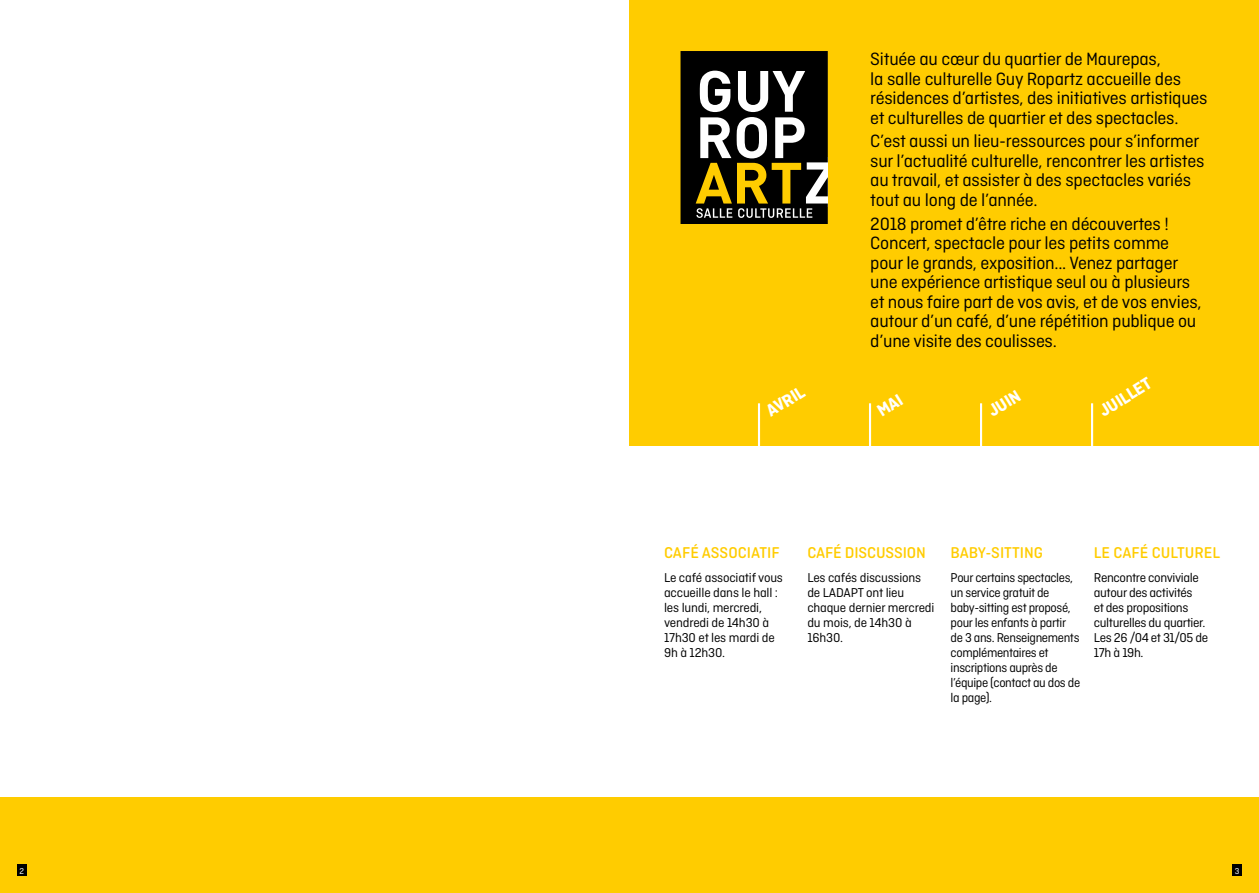
<style>
.page{position:relative;width:1259px;height:893px;background:#fff}
.page>*{position:absolute;margin:0;border:0;box-sizing:border-box;transform-origin:0 0}
.t1{font:18.75px/19.5px "Ciutadella";letter-spacing:-.015em;color:#000}
.t2{font:700 18px "Ciutadella";color:#fff}
.t3{font:500 16.5px "Ciutadella Rounded";color:#fc0}
.t4{font:13.5px/15px "Ciutadella";letter-spacing:-.03em;color:#000}
.t5{font:9px "Ciutadella";color:#fff}
</style>
<div class="page">
<div style="left:0;top:797px;width:1259px;height:96px;background:#fc0"></div>
<div style="left:629px;top:0;width:630px;height:446px;background:#fc0"></div>
<hr style="left:758px;top:403px;width:2px;height:125px;background:#fff">
<hr style="left:869px;top:403px;width:2px;height:125px;background:#fff">
<hr style="left:980px;top:403px;width:2px;height:125px;background:#fff">
<hr style="left:1091px;top:403px;width:2px;height:125px;background:#fff">
<svg style="left:680px;top:51px;width:148px;height:173px;background:#474231"></svg>
<div style="left:17px;top:865px;width:9px;height:11px;background:#000"></div>
<div style="left:1232px;top:865px;width:10px;height:11px;background:#000"></div>
<p class="t1" style="left:870px;top:49px;width:339px">Située au cœur du quartier de Maurepas,<br>la salle culturelle Guy Ropartz accueille des résidences d’artistes, des initiatives artistiques et culturelles de quartier et des spectacles.</p>
<p class="t1" style="left:870px;top:131px;width:336px">C’est aussi un lieu-ressources pour s’informer sur l’actualité culturelle, rencontrer les artistes au travail, et assister à des spectacles variés tout au long de l’année.</p>
<p class="t1" style="left:870px;top:214px;width:333px">2018 promet d’être riche en découvertes !<br>Concert, spectacle pour les petits comme pour le grands, exposition... Venez partager une expérience artistique seul ou à plusieurs et nous faire part de vos avis, et de vos envies, autour d’un café, d’une répétition publique ou d’une visite des coulisses.</p>
<p class="t2" style="left:762px;top:403px;width:43px;rotate:-32deg">AVRIL</p>
<p class="t2" style="left:984px;top:403px;width:36px;rotate:-32deg">JUIN</p>
<p class="t2" style="left:1095px;top:403px;width:60px;rotate:-32deg">JUILLET</p>
<p class="t3" style="left:664px;top:544px;width:117px">CAFÉ ASSOCIATIF</p>
<p class="t4" style="left:664px;top:570px;width:120px">Le café associatif vous accueille dans le hall : les lundi, mercredi, vendredi de 14h30 à<br>17h30 et les mardi de<br>9h à 12h30.</p>
<p class="t3" style="left:807px;top:544px;width:120px">CAFÉ DISCUSSION</p>
<p class="t4" style="left:807px;top:570px;width:129px">Les cafés discussions de LADAPT ont lieu chaque dernier mercredi du mois, de 14h30 à<br>16h30.</p>
<p class="t3" style="left:950px;top:544px;width:94px">BABY-SITTING</p>
<p class="t4" style="left:950px;top:570px;width:131px">Pour certains spectacles, un service gratuit de baby-sitting est proposé, pour les enfants à partir de 3 ans. Renseignements complémentaires et inscriptions auprès de l’équipe (contact au dos de la page).</p>
<p class="t3" style="left:1094px;top:544px;width:128px">LE CAFÉ CULTUREL</p>
<p class="t4" style="left:1094px;top:570px;width:116px">Rencontre conviviale autour des activités<br>et des propositions culturelles du quartier.<br>Les 26 /04 et 31/05 de<br>17h à 19h.</p>
<p class="t5" style="left:19px;top:866px;width:6px">2</p>
<p class="t5" style="left:1235px;top:866px;width:6px">3</p>
</div>
